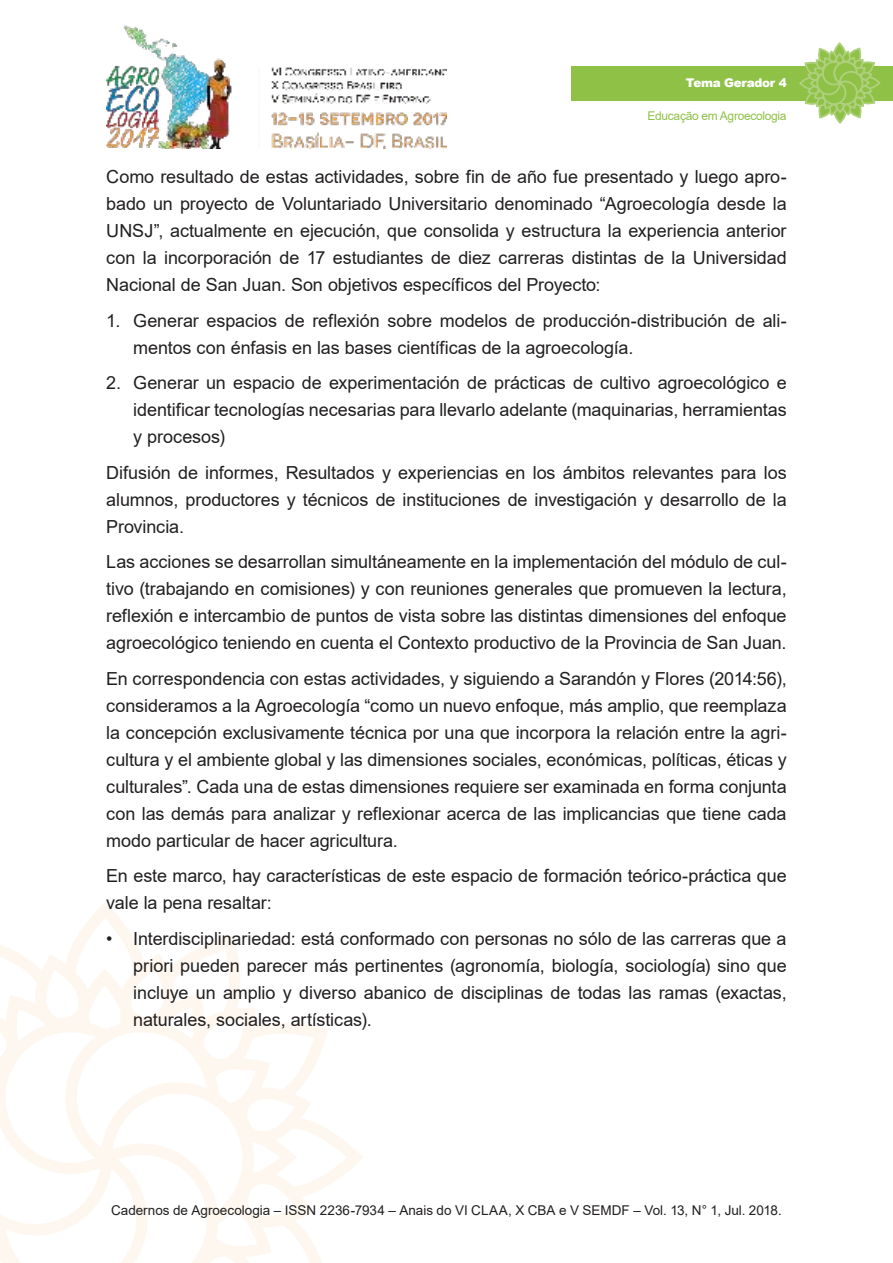
<style>
.page{position:relative;width:893px;height:1263px;background:#fff}
.page>*{position:absolute;margin:0;border:0;box-sizing:border-box;transform-origin:0 0}
.t1{font:18px/27px "Arial";letter-spacing:-.005em;color:#221f1f;text-align:justify}
.t2{font:13.5px "Arial";color:#221f1f}
.t3{font:12px "Arial";letter-spacing:-.025em;color:#8fc147}
.t4{font:900 12px "Arial";letter-spacing:-.025em;color:#fff}
</style>
<div class="page">
<img style="left:106px;top:25px;width:340px;height:124px">
<svg style="left:0;top:910px;width:363px;height:353px"></svg>
<div style="left:571px;top:66px;width:322px;height:34px;background:#8fc147"></div>
<svg style="left:798px;top:43px;width:83px;height:81px"></svg>
<p class="t4" style="left:686px;top:76px;width:102px">Tema Gerador 4</p>
<p class="t3" style="left:647px;top:112px;width:141px">Educação em Agroecologia</p>
<p class="t1" style="left:106px;top:165px;width:682px">Como resultado de estas actividades, sobre fin de año fue presentado y luego apro&shy;bado un proyecto de Voluntariado Universitario denominado “Agroecología desde la UNSJ”, actualmente en ejecución, que consolida y estructura la experiencia anterior con la incorporación de 17 estudiantes de diez carreras distintas de la Universidad Nacional de San Juan. Son objetivos específicos del Proyecto:</p>
<p class="t1" style="left:133px;top:309px;width:655px;text-indent:-27px">1. Generar espacios de reflexión sobre modelos de producción-distribución de ali&shy;mentos con énfasis en las bases científicas de la agroecología.</p>
<p class="t1" style="left:133px;top:371px;width:655px;text-indent:-27px">2. Generar un espacio de experimentación de prácticas de cultivo agroecológico e identificar tecnologías necesarias para llevarlo adelante (maquinarias, herramientas y procesos)</p>
<p class="t1" style="left:106px;top:461px;width:682px">Difusión de informes, Resultados y experiencias en los ámbitos relevantes para los alumnos, productores y técnicos de instituciones de investigación y desarrollo de la Provincia.</p>
<p class="t1" style="left:106px;top:550px;width:682px">Las acciones se desarrollan simultáneamente en la implementación del módulo de cul&shy;tivo (trabajando en comisiones) y con reuniones generales que promueven la lectura, reflexión e intercambio de puntos de vista sobre las distintas dimensiones del enfoque agroecológico teniendo en cuenta el Contexto productivo de la Provincia de San Juan.</p>
<p class="t1" style="left:106px;top:667px;width:682px">En correspondencia con estas actividades, y siguiendo a Sarandón y Flores (2014:56), consideramos a la Agroecología “como un nuevo enfoque, más amplio, que reemplaza la concepción exclusivamente técnica por una que incorpora la relación entre la agri&shy;cultura y el ambiente global y las dimensiones sociales, económicas, políticas, éticas y culturales”. Cada una de estas dimensiones requiere ser examinada en forma conjunta con las demás para analizar y reflexionar acerca de las implicancias que tiene cada modo particular de hacer agricultura.</p>
<p class="t1" style="left:106px;top:864px;width:682px">En este marco, hay características de este espacio de formación teórico-práctica que vale la pena resaltar:</p>
<p class="t1" style="left:133px;top:927px;width:655px;text-indent:-27px">• Interdisciplinariedad: está conformado con personas no sólo de las carreras que a priori pueden parecer más pertinentes (agronomía, biología, sociología) sino que incluye un amplio y diverso abanico de disciplinas de todas las ramas (exactas, naturales, sociales, artísticas).</p>
<p class="t2" style="left:111px;top:1205px;width:672px">Cadernos de Agroecologia – ISSN 2236-7934 – Anais do VI CLAA, X CBA e V SEMDF – Vol. 13, N° 1, Jul. 2018.</p>
</div>
